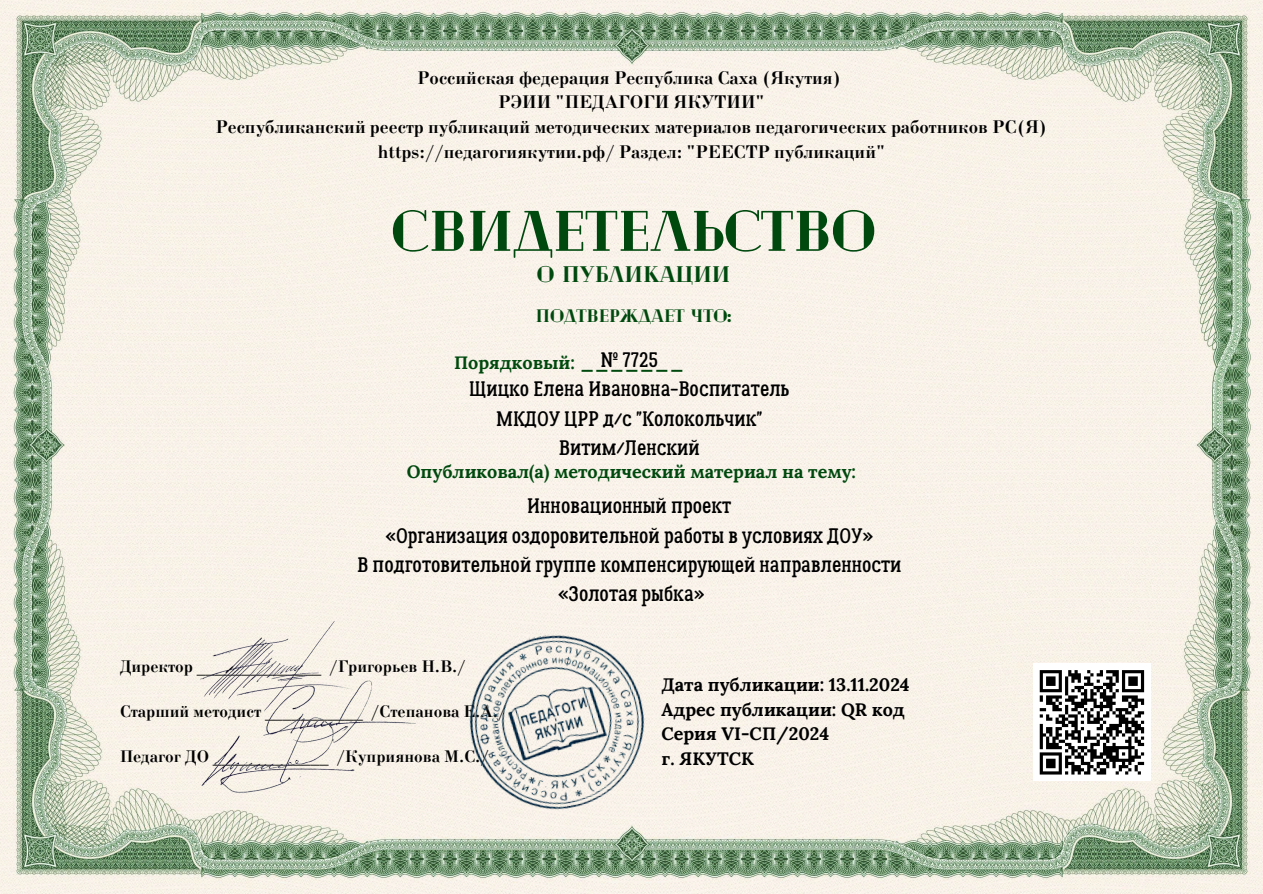
<style>
.page{position:relative;width:1263px;height:894px;background:#fff}
.page>*{position:absolute;margin:0;border:0;box-sizing:border-box;transform-origin:0 0}
.t1{font:900 57px "Cheque";color:#00490e}
.t2{font:900 22.5px "Cheque";color:#00490e}
.t3{font:21px/29.2px "Lumberjack";color:#000;text-align:center}
.t4{font:700 18px/24.8px "New Standard";color:#000;text-align:center}
.t5{font:700 18px/24.8px "Lora";color:#000}
.t6{font:700 18px "Lora";color:#00490e}
.t7{font:900 18px "Cheque";color:#00490e}
.t8{font:700 16.5px "New Standard";color:#000}
</style>
<div class="page">
<img style="left:0;top:0;width:1263px;height:893px">
<img style="left:200px;top:617px;width:158px;height:176px">
<img style="left:261px;top:676px;width:157px;height:70px">
<img style="left:454px;top:619px;width:207px;height:206px">
<div style="left:1033px;top:663px;width:117px;height:117px;background:#fff"></div>
<svg style="left:1039px;top:670px;width:106px;height:105px"></svg>
<p class="t4" style="left:215px;top:65px;width:833px">Российская федерация Республика Саха (Якутия)<br>РЭИИ "ПЕДАГОГИ ЯКУТИИ"<br>Республиканский реестр публикаций методических материалов педагогических работников РС(Я) https://педагогиякутии.рф/ Раздел: "РЕЕСТР публикаций"</p>
<h3 class="t1" style="left:391px;top:194px;width:486px">СВИДЕТЕЛЬСТВО</h3>
<h3 class="t2" style="left:537px;top:260px;width:195px">о ПУБЛИКАЦИИ</h3>
<h3 class="t7" style="left:536px;top:303px;width:197px">Подтверждает что:</h3>
<p class="t3" style="left:469px;top:346px;width:322px">№ 7725<br>Щицко Елена Ивановна-Воспитатель<br>МКДОУ ЦРР д/с "Колокольчик"<br>Витим/Ленский</p>
<h1 class="t6" style="left:454px;top:350px;width:232px">Порядковый: _______</h1>
<h3 class="t6" style="left:407px;top:459px;width:451px">Опубликовал(а) методический материал на тему:</h3>
<h3 class="t3" style="left:357px;top:492px;width:546px">Инновационный проект<br>«Организация оздоровительной работы в условиях ДОУ»<br>В подготовительной группе компенсирующей направленности «Золотая рыбка»</h3>
<p class="t8" style="left:120px;top:656px;width:348px">Директор ______________ /Григорьев Н.В./</p>
<h2 class="t8" style="left:120px;top:701px;width:388px">Старший методист ___________ /Степанова Е.А./</h2>
<h2 class="t8" style="left:120px;top:746px;width:371px">Педагог ДО _____________ /Куприянова М.С./</h2>
<h3 class="t5" style="left:661px;top:671px;width:250px">Дата публикации: 13.11.2024<br>Адрес публикации: QR код<br>Серия VI-СП/2024<br>г. ЯКУТСК</h3>
</div>
